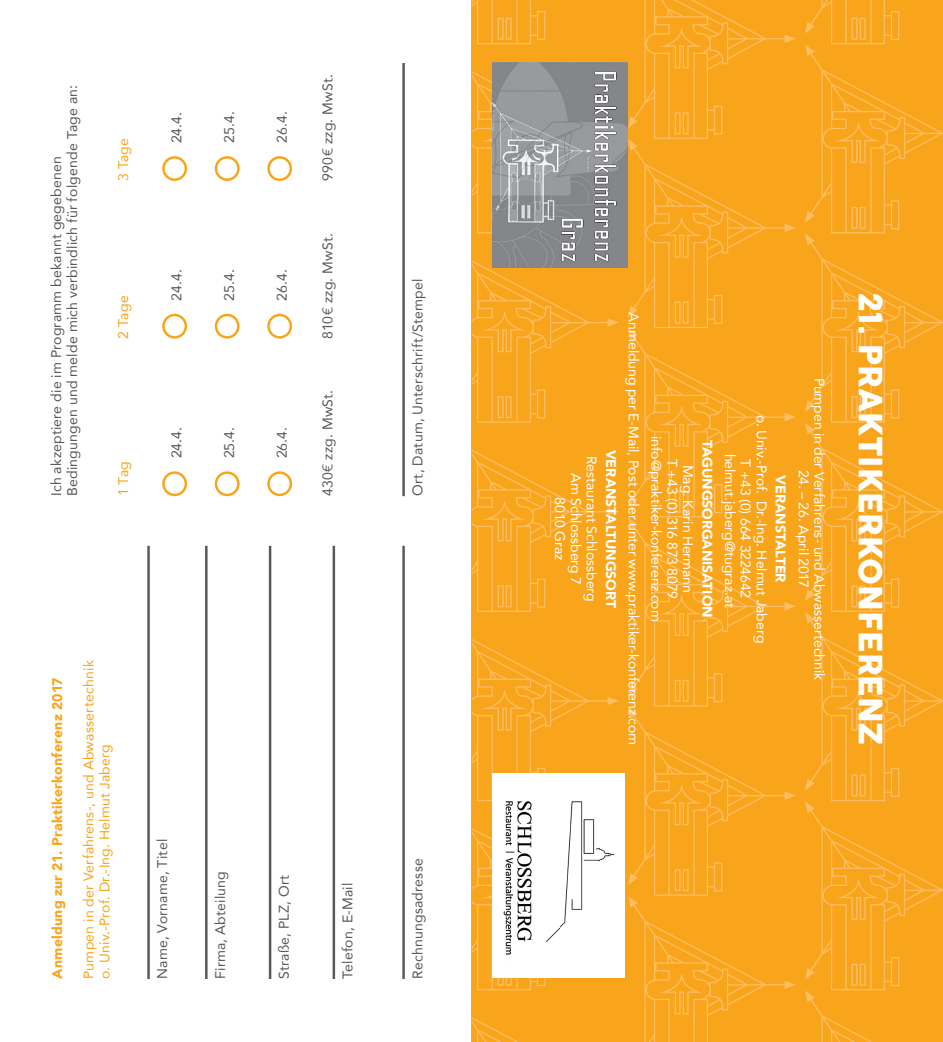
<style>
.page{position:relative;width:943px;height:1042px;background:#fff}
.page>*{position:absolute;margin:0;border:0;box-sizing:border-box;transform-origin:0 0}
.t1{font:31.5px "COCOGOOSE";color:#fff}
.t2{font:14px/15.8px "Avenir";letter-spacing:-.005em;color:#fff;text-align:center}
.t3{font:14px/15.8px "Avenir";letter-spacing:.015em;color:#57585a}
.t4{font:14px/15.8px "Avenir";letter-spacing:.015em;color:#f9a51b}
.t5{font:900 14px "Avenir";letter-spacing:-.005em;color:#fff}
.t6{font:900 14px "Avenir";letter-spacing:.02em;color:#f9a51b}
</style>
<div class="page">
<hr style="left:147px;top:546px;width:3px;height:433px;background:#57585a">
<hr style="left:205px;top:546px;width:2px;height:433px;background:#57585a">
<hr style="left:269px;top:546px;width:2px;height:433px;background:#57585a">
<hr style="left:332px;top:546px;width:3px;height:433px;background:#57585a">
<hr style="left:402px;top:546px;width:3px;height:433px;background:#57585a">
<hr style="left:402px;top:63px;width:3px;height:433px;background:#57585a">
<div style="left:162px;top:471px;width:25px;height:25px;border:2px solid #f9a51b;border-radius:50%"></div>
<div style="left:215px;top:471px;width:24px;height:25px;border:2px solid #f9a51b;border-radius:50%"></div>
<div style="left:162px;top:314px;width:25px;height:24px;border:2px solid #f9a51b;border-radius:50%"></div>
<div style="left:215px;top:314px;width:24px;height:24px;border:2px solid #f9a51b;border-radius:50%"></div>
<div style="left:162px;top:156px;width:25px;height:25px;border:2px solid #f9a51b;border-radius:50%"></div>
<div style="left:215px;top:156px;width:24px;height:25px;border:2px solid #f9a51b;border-radius:50%"></div>
<div style="left:267px;top:471px;width:25px;height:25px;border:2px solid #f9a51b;border-radius:50%"></div>
<div style="left:267px;top:314px;width:25px;height:24px;border:2px solid #f9a51b;border-radius:50%"></div>
<div style="left:267px;top:156px;width:25px;height:25px;border:2px solid #f9a51b;border-radius:50%"></div>
<div style="left:471px;top:0;width:472px;height:1042px;background:#f9a51b"></div>
<svg style="left:471px;top:71px;width:21px;height:162px"></svg>
<svg style="left:471px;top:0;width:74px;height:44px"></svg>
<svg style="left:471px;top:449px;width:148px;height:163px"></svg>
<svg style="left:471px;top:260px;width:148px;height:163px"></svg>
<svg style="left:471px;top:1017px;width:48px;height:25px"></svg>
<svg style="left:471px;top:828px;width:74px;height:162px"></svg>
<svg style="left:471px;top:639px;width:148px;height:162px"></svg>
<svg style="left:628px;top:0;width:168px;height:1042px"></svg>
<svg style="left:805px;top:0;width:138px;height:1042px"></svg>
<img style="left:492px;top:63px;width:135px;height:205px">
<div style="left:492px;top:773px;width:133px;height:204px;background:#fff"></div>
<img style="left:503px;top:801px;width:112px;height:154px">
<p class="t3" style="left:48px;top:496px;width:412px;rotate:-90deg">Ich akzeptiere die im Programm bekannt gegebenen<br>Bedingungen und melde mich verbindlich für folgende Tage an:</p>
<p class="t4" style="left:115px;top:181px;width:45px;rotate:-90deg">3 Tage</p>
<p class="t4" style="left:115px;top:338px;width:45px;rotate:-90deg">2 Tage</p>
<p class="t4" style="left:115px;top:496px;width:36px;rotate:-90deg">1 Tag</p>
<p class="t3" style="left:168px;top:143px;width:33px;rotate:-90deg">24.4.</p>
<p class="t3" style="left:221px;top:143px;width:33px;rotate:-90deg">25.4.</p>
<p class="t3" style="left:273px;top:143px;width:33px;rotate:-90deg">26.4.</p>
<p class="t3" style="left:168px;top:301px;width:33px;rotate:-90deg">24.4.</p>
<p class="t3" style="left:221px;top:301px;width:33px;rotate:-90deg">25.4.</p>
<p class="t3" style="left:273px;top:301px;width:33px;rotate:-90deg">26.4.</p>
<p class="t3" style="left:168px;top:458px;width:33px;rotate:-90deg">24.4.</p>
<p class="t3" style="left:221px;top:458px;width:33px;rotate:-90deg">25.4.</p>
<p class="t3" style="left:273px;top:458px;width:33px;rotate:-90deg">26.4.</p>
<p class="t3" style="left:319px;top:181px;width:108px;rotate:-90deg">990€ zzg. MwSt.</p>
<p class="t3" style="left:319px;top:338px;width:107px;rotate:-90deg">810€ zzg. MwSt.</p>
<p class="t3" style="left:319px;top:496px;width:108px;rotate:-90deg">430€ zzg. MwSt.</p>
<p class="t3" style="left:409px;top:496px;width:219px;rotate:-90deg">Ort, Datum, Unterschrift/Stempel</p>
<p class="t6" style="left:45px;top:979px;width:303px;rotate:-90deg">Anmeldung zur 21. Praktikerkonferenz 2017</p>
<p class="t4" style="left:80px;top:979px;width:320px;rotate:-90deg">Pumpen in der Verfahrens-, und Abwassertechnik o. Univ.-Prof. Dr.-Ing. Helmut Jaberg</p>
<p class="t3" style="left:154px;top:979px;width:141px;rotate:-90deg">Name, Vorname, Titel</p>
<p class="t3" style="left:212px;top:979px;width:109px;rotate:-90deg">Firma, Abteilung</p>
<p class="t3" style="left:276px;top:979px;width:106px;rotate:-90deg">Straße, PLZ, Ort</p>
<p class="t3" style="left:339px;top:979px;width:98px;rotate:-90deg">Telefon, E-Mail</p>
<p class="t3" style="left:409px;top:979px;width:122px;rotate:-90deg">Rechnungsadresse</p>
<p class="t2" style="left:600px;top:456px;width:147px;rotate:90deg">Restaurant Schlossberg<br>Am Schlossberg 7<br>8010 Graz</p>
<p class="t5" style="left:623px;top:450px;width:160px;rotate:90deg">VERANSTALTUNGSORT</p>
<p class="t2" style="left:642px;top:312px;width:434px;rotate:90deg">Anmeldung per E-Mail, Post oder unter www.praktiker-konferenz.com</p>
<p class="t2" style="left:696px;top:436px;width:187px;rotate:90deg">Mag. Karin Hermann<br>T +43 (0) 316 873 8079 info@praktiker-konferenz.com</p>
<p class="t5" style="left:719px;top:440px;width:179px;rotate:90deg">TAGUNGSORGANISATION</p>
<p class="t2" style="left:769px;top:415px;width:230px;rotate:90deg">o. Univ.-Prof. Dr.-Ing. Helmut Jaberg<br>T +43 (0) 664 3224642 helmut.jaberg@tugraz.at</p>
<p class="t5" style="left:792px;top:475px;width:109px;rotate:90deg">VERANSTALTER</p>
<p class="t2" style="left:827px;top:377px;width:304px;rotate:90deg">Pumpen in der Verfahrens- und Abwassertechnik</p>
<p class="t2" style="left:811px;top:470px;width:119px;rotate:90deg">24. – 26. April 2017</p>
<h1 class="t1" style="left:894px;top:292px;width:454px;rotate:90deg">21. PRAKTIKERKONFERENZ</h1>
</div>
